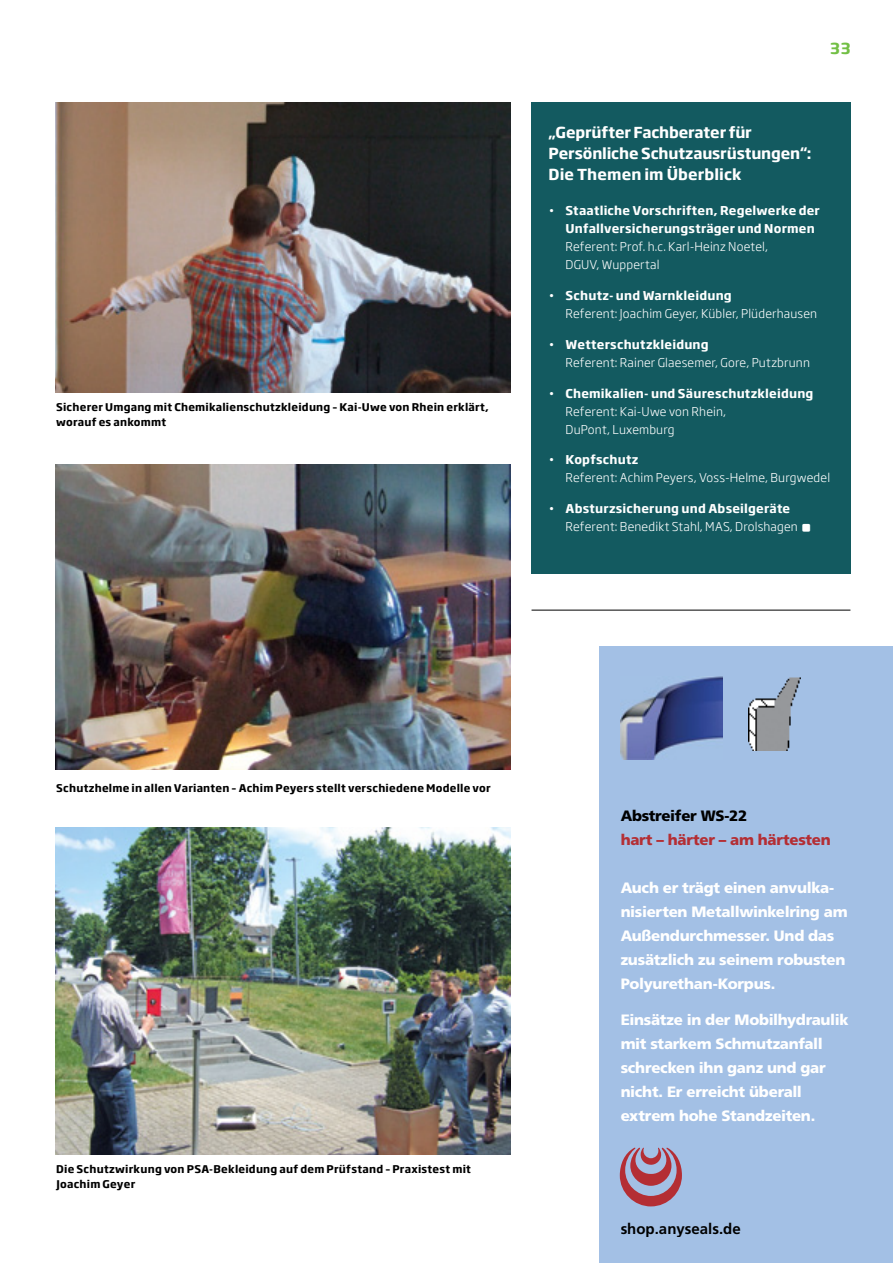
<style>
.page{position:relative;width:893px;height:1263px;background:#fff}
.page>*{position:absolute;margin:0;border:0;box-sizing:border-box;transform-origin:0 0}
.t1{font:900 15px/24px "Frutiger LT Std";letter-spacing:-.02em;color:#fff}
.kasten_ues_2{font:700 15px/21px "Soho Gothic Pro";letter-spacing:-.01em;color:#fff}
.t2{font:900 15px/24px "Frutiger LT Std";letter-spacing:-.02em;color:#b42e34}
.t3{font:700 15px "Frutiger LT Std";color:#000}
.paginierung_oben{font:700 15px "Soho Gothic Pro";color:#72bf44}
.t4{font:300 12px/18px "Soho Gothic Pro";letter-spacing:.015em;color:#fff}
.t5{font:700 12px/18px "Soho Gothic Pro";letter-spacing:.015em;color:#fff}
.bu{font:700 10.5px/15.8px "Soho Gothic Pro";letter-spacing:.02em;color:#000}
.s1{font-weight:300}
.s2{font-weight:700}
.s3{color:#000}
</style>
<div class="page">
<div style="left:531px;top:103px;width:320px;height:471px;background:#135a60"></div>
<div style="left:599px;top:647px;width:294px;height:616px;background:#a3c0e5"></div>
<svg style="left:620px;top:1148px;width:62px;height:58px"></svg>
<img style="left:621px;top:676px;width:102px;height:83px">
<img style="left:748px;top:677px;width:52px;height:73px">
<img style="left:55px;top:828px;width:455px;height:326px">
<img style="left:55px;top:103px;width:455px;height:289px">
<img style="left:55px;top:465px;width:455px;height:305px">
<hr style="left:531px;top:610px;width:319px;height:1px;background:#000">
<p class="bu" style="left:56px;top:398px;width:434px">Sicherer Umgang mit Chemikalienschutzkleidung – Kai-Uwe von Rhein erklärt, worauf es ankommt</p>
<p class="paginierung_oben" style="left:830px;top:37px;width:22px">33</p>
<p class="kasten_ues_2" style="left:549px;top:121px;width:265px">„Geprüfter Fachberater für<br>Persönliche Schutzausrüstungen“:<br>Die Themen im Überblick</p>
<p class="t5" style="left:566px;top:201px;width:256px;text-indent:-17px"><span class="s1">•</span> Staatliche Vorschriften, Regelwerke der Unfallversicherungsträger und Normen <span class="s1">Referent: Prof. h.c. Karl-Heinz Noetel,<br>DGUV, Wuppertal</span></p>
<p class="t4" style="left:566px;top:286px;width:253px;text-indent:-17px">• <span class="s2">Schutz- und Warnkleidung<br></span>Referent: Joachim Geyer, Kübler, Plüderhausen</p>
<p class="t4" style="left:566px;top:335px;width:246px;text-indent:-17px">• <span class="s2">Wetterschutzkleidung<br></span>Referent: Rainer Glaesemer, Gore, Putzbrunn</p>
<p class="t4" style="left:566px;top:383px;width:249px;text-indent:-17px">• <span class="s2">Chemikalien- und Säureschutzkleidung<br></span>Referent: Kai-Uwe von Rhein,<br>DuPont, Luxemburg</p>
<p class="t4" style="left:566px;top:450px;width:266px;text-indent:-17px">• <span class="s2">Kopfschutz<br></span>Referent: Achim Peyers, Voss-Helme, Burgwedel</p>
<p class="t4" style="left:566px;top:499px;width:234px;text-indent:-17px">• <span class="s2">Absturzsicherung und Abseilgeräte<br></span>Referent: Benedikt Stahl, MAS, Drolshagen</p>
<p class="bu" style="left:56px;top:779px;width:436px">Schutzhelme in allen Varianten – Achim Peyers stellt verschiedene Modelle vor</p>
<p class="bu" style="left:56px;top:1160px;width:416px">Die Schutzwirkung von PSA-Bekleidung auf dem Prüfstand – Praxistest mit<br>Joachim Geyer</p>
<p class="t2" style="left:621px;top:804px;width:212px"><span class="s3">Abstreifer WS-22<br></span>hart – härter – am härtesten</p>
<p class="t1" style="left:621px;top:876px;width:229px">Auch er trägt einen anvulka&shy;nisierten Metallwinkelring am<br>Außendurchmesser. Und das zusätzlich zu seinem robusten<br>Polyurethan-Korpus.</p>
<p class="t1" style="left:621px;top:1008px;width:229px">Einsätze in der Mobilhydraulik mit starkem Schmutzanfall schrecken ihn ganz und gar nicht. Er erreicht überall extrem hohe Standzeiten.</p>
<p class="t3" style="left:621px;top:1219px;width:122px">shop.anyseals.de</p>
</div>
